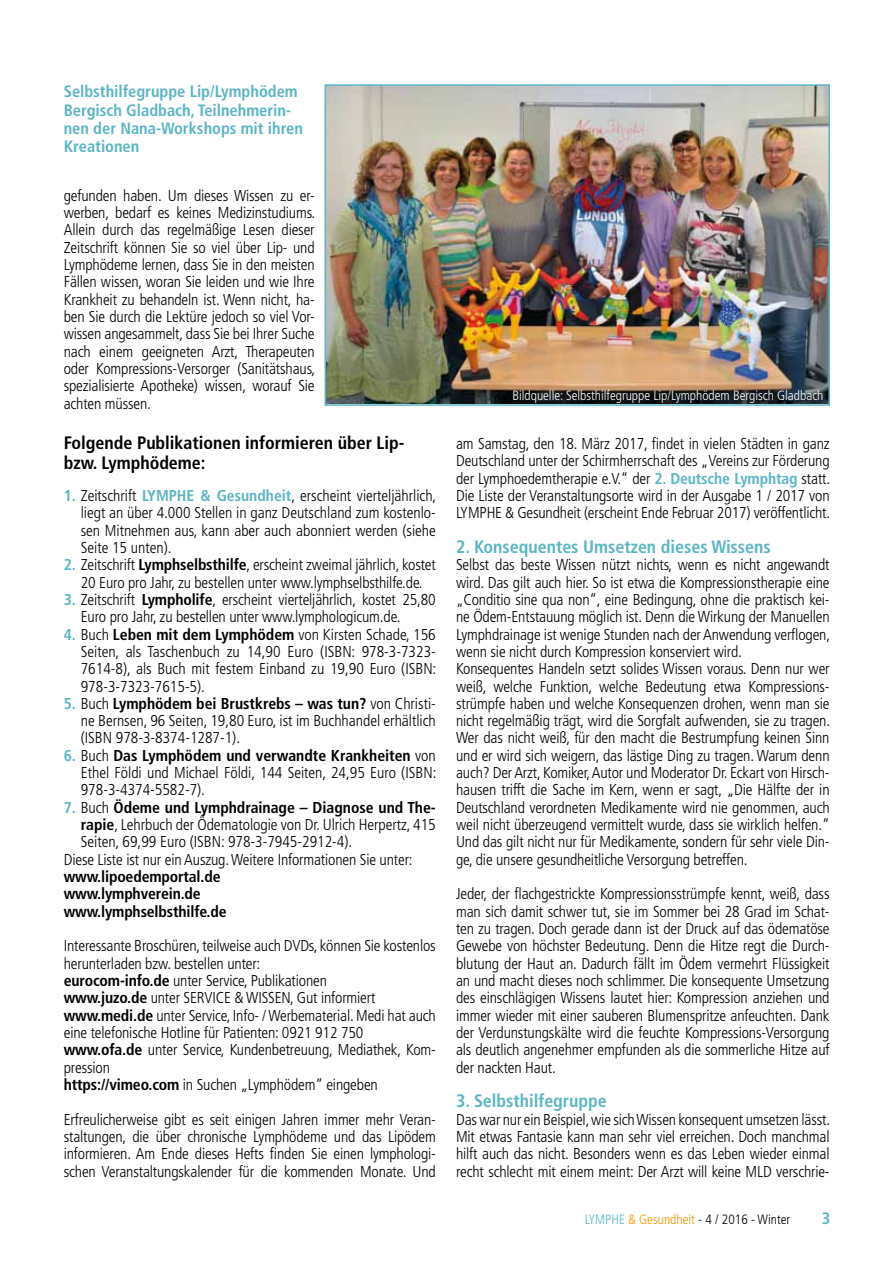
<style>
.page{position:relative;width:893px;height:1263px;background:#fff}
.page>*{position:absolute;margin:0;border:0;box-sizing:border-box;transform-origin:0 0}
.t1{font:700 condensed 18px/19.8px "Frutiger";color:#000}
.t2{font:700 condensed 18px "Frutiger";color:#5cb5c6}
.t3{font:700 condensed 16.5px/18.1px "Frutiger";color:#5cb5c6}
.t4{font:300 condensed 15.75px/17.4px "Frutiger";letter-spacing:-.01em;color:#000;text-align:justify}
.t5{font:700 condensed 15.75px/17.2px "Frutiger";letter-spacing:-.01em;color:#000}
.t6{font:300 condensed 13.5px "Frutiger";color:#fff}
.t7{font:300 condensed 13.5px "Frutiger";color:#000}
.s1{font-weight:700;color:#5cb5c6}
.s2{font-weight:700}
.s3{color:#5cb5c6}
.s4{font-weight:300}
.s5{color:#f39400}
</style>
<div class="page">
<img style="left:328px;top:87px;width:499px;height:316px">
<div style="left:325px;top:84px;width:505px;height:322px;border:2px solid #5cb5c6"></div>
<p class="t3" style="left:64px;top:83px;width:241px">Selbsthilfegruppe Lip/Lymphödem<br>Bergisch Gladbach, Teilnehmerin&shy;nen der Nana-Workshops mit ihren<br>Kreationen</p>
<p class="t4" style="left:64px;top:187px;width:253px">gefunden haben. Um dieses Wissen zu er&shy;werben, bedarf es keines Medizinstudiums.<br>Allein durch das regelmäßige Lesen dieser Zeitschrift können Sie so viel über Lip- und Lymphödeme lernen, dass Sie in den meisten Fällen wissen, woran Sie leiden und wie Ihre Krankheit zu behandeln ist. Wenn nicht, ha&shy;ben Sie durch die Lektüre jedoch so viel Vor&shy;wissen angesammelt, dass Sie bei Ihrer Suche nach einem geeigneten Arzt, Therapeuten oder Kompressions-Versorger (Sanitätshaus, spezialisierte Apotheke) wissen, worauf Sie achten müssen.</p>
<p class="t1" style="left:64px;top:433px;width:342px">Folgende Publikationen informieren über Lip&shy;bzw. Lymphödeme:</p>
<p class="t4" style="left:81px;top:487px;width:357px;text-indent:-17px"><span class="s1">1.</span> Zeitschrift <span class="s1">LYMPHE &amp; Gesundheit</span>, erscheint vierteljährlich, liegt an über 4.000 Stellen in ganz Deutschland zum kostenlo&shy;sen M itnehmen aus, kann aber auch abonniert werden (siehe Seite 15 unten).</p>
<p class="t4" style="left:64px;top:556px;width:374px;text-align:center"><span class="s1">2.</span> Zeitschrift <span class="s2">Lymphselbsthilfe</span>, erscheint zweimal jährlich, kostet<br>20 Euro pro Jahr, zu bestellen unter www.lymphselbsthilfe.de.</p>
<p class="t4" style="left:81px;top:591px;width:357px;text-indent:-17px"><span class="s1">3.</span> Zeitschrift <span class="s2">Lympholife</span>, erscheint vierteljährlich, kostet 25,80<br>Euro pro Jahr, zu bestellen unter www.lymphologicum.de.</p>
<p class="t4" style="left:81px;top:626px;width:357px;text-indent:-17px"><span class="s1">4.</span> Buch <span class="s2">Leben mit dem Lymphödem</span> von Kirsten Schade, 156<br>Seiten, als Taschenbuch zu 14,90 Euro (ISBN: 978-3-7323- 7614-8), als Buch mit festem Einband zu 19,90 Euro (ISBN:<br>978-3-7323-7615-5).</p>
<p class="t4" style="left:81px;top:695px;width:357px;text-indent:-17px"><span class="s1">5.</span> Buch <span class="s2">Lymphödem bei Brustkrebs – was tun?</span> von Christi&shy;ne Bernsen, 96 Seiten, 19,80 Euro, ist im Buchhandel erhältlich (ISBN 978-3-8374-1287-1).</p>
<p class="t4" style="left:81px;top:747px;width:357px;text-indent:-17px"><span class="s1">6.</span> Buch <span class="s2">Das Lymphödem und verwandte Krankheiten</span> von Ethel Földi und M ichael Földi, 144 Seiten, 24,95 Euro (ISBN:<br>978-3-4374-5582-7).</p>
<p class="t5" style="left:64px;top:799px;width:374px"><span class="s3">7.</span> <span class="s4">Buch</span> Ödeme und Lymphdrainage – Diagnose und The-</p>
<p class="t4" style="left:81px;top:816px;width:357px"><span class="s2">rapie</span>, Lehrbuch der Ödematologie von Dr. Ulrich Herpertz, 415</p>
<p class="t4" style="left:81px;top:833px;width:273px">Seiten, 69,99 Euro (ISBN: 978-3-7945-2912-4).</p>
<p class="t4" style="left:64px;top:851px;width:350px">Diese Liste ist nur ein Auszug. Weitere Informationen Sie unter:</p>
<p class="t5" style="left:64px;top:868px;width:164px">www.lipoedemportal.de www.lymphverein.de www.lymphselbsthilfe.de</p>
<p class="t4" style="left:64px;top:937px;width:374px;text-align:left">Interessante Broschüren, teilweise auch DVDs, können Sie kostenlos herunterladen bzw. bestellen unter:<br><span class="s2">eurocom-info.de</span> unter Service, Publikationen<br><span class="s2">www.juzo.de</span> unter SERVICE &amp; WISSEN, Gut informiert <span class="s2">www.medi.de</span> unter Service, Info- / Werbematerial. Medi hat auch eine telefonische Hotline für Patienten: 0921 912 750 <span class="s2">www.ofa.de</span> unter Service, Kundenbetreuung, Mediathek, Kom&shy;pression<br><span class="s2">https://vimeo.com</span> in Suchen „Lymphödem“ eingeben</p>
<p class="t4" style="left:64px;top:1111px;width:374px">Erfreulicherweise gibt es seit einigen Jahren immer mehr Veran&shy;staltungen, die über chronische Lymphödeme und das Lipödem informieren. Am Ende dieses Hefts finden Sie einen lymphologi&shy;schen Veranstaltungskalender für die kommenden Monate. Und</p>
<p class="t6" style="left:512px;top:387px;width:313px">Bildquelle: Selbsthilfegruppe Lip/Lymphödem Bergisch Gladbach</p>
<p class="t4" style="left:456px;top:435px;width:376px">am Samstag, den 18. März 2017, findet in vielen Städten in ganz Deutschland unter der Schirmherrschaft des „Vereins zur Förderung der Lymphoedemtherapie e.V.“ der <span class="s1">2. Deutsche Lymphtag</span> statt.<br>Die Liste der Veranstaltungsorte wird in der Ausgabe 1 / 2017 von LYMPHE</p>
<p class="t4" style="left:505px;top:504px;width:326px">&amp; Gesundheit (erscheint Ende Februar 2017) veröffentlicht.</p>
<p class="t2" style="left:456px;top:536px;width:316px">2. Konsequentes Umsetzen dieses Wissens</p>
<p class="t4" style="left:456px;top:556px;width:376px;text-align:left">Selbst das beste Wissen nützt nichts, wenn es nicht angewandt wird. Das gilt auch hier. So ist etwa die Kompressionstherapie eine „Conditio sine qua non“, eine Bedingung, ohne die praktisch kei&shy;ne Ödem-Entstauung möglich ist. Denn die Wirkung der Manuellen Lymphdrainage ist wenige Stunden nach der Anwendung verflogen, wenn sie nicht durch Kompression konserviert wird.<br>Konsequentes Handeln setzt solides Wissen voraus. Denn nur wer weiß, welche Funktion, welche Bedeutung etwa Kompressions&shy;strümpfe haben und welche Konsequenzen drohen, wenn man sie nicht regelmäßig trägt, wird die Sorgfalt aufwenden, sie zu tragen.<br>Wer das nicht weiß, für den macht die Bestrumpfung keinen Sinn und er wird sich weigern, das lästige Ding zu tragen. Warum denn auch? Der Arzt, Komiker, Autor und M oderator Dr. Eckart von H irsch&shy;hausen trifft die Sache im Kern, wenn er sagt, „Die Hälfte der in Deutschland verordneten Medikamente wird nie genommen, auch weil nicht überzeugend vermittelt wurde, dass sie wirklich helfen.“ Und das gilt nicht nur für Medikamente, sondern für sehr viele Din&shy;ge, die unsere gesundheitliche Versorgung betreffen.</p>
<p class="t4" style="left:456px;top:885px;width:375px">Jeder, der flachgestrickte Kompressionsstrümpfe kennt, weiß, dass man sich damit schwer tut, sie im Sommer bei 28 Grad im Schat&shy;ten zu tragen. Doch gerade dann ist der Druck auf das ödematöse Gewebe von höchster Bedeutung. Denn die H itze regt die Durch&shy;blutung der Haut an. Dadurch fällt im Ödem vermehrt Flüssigkeit an und macht dieses noch schlimmer. Die konsequente Umsetzung des einschlägigen Wissens lautet hier: Kompression anziehen und immer wieder mit einer sauberen Blumenspritze anfeuchten. Dank der Verdunstungskälte wird die feuchte Kompressions-Versorgung als deutlich angenehmer empfunden als die sommerliche H itze auf der nackten Haut.</p>
<p class="t2" style="left:456px;top:1090px;width:152px">3. Selbsthilfegruppe</p>
<p class="t4" style="left:456px;top:1111px;width:376px">Das war nur ein Beispiel, wie sich Wissen konsequent umsetzen lässt.<br>M it etwas Fantasie kann man sehr viel erreichen. Doch manchmal hilft auch das nicht. Besonders wenn es das Leben wieder einmal recht schlecht mit einem meint: Der Arzt will keine M LD verschrie-</p>
<p class="t7" style="left:585px;top:1211px;width:207px"><span class="s3">Lymphe</span> <span class="s5">&amp; Gesundheit</span> - 4 / 2016 - Winter</p>
<p class="t3" style="left:822px;top:1209px;width:10px">3</p>
</div>
